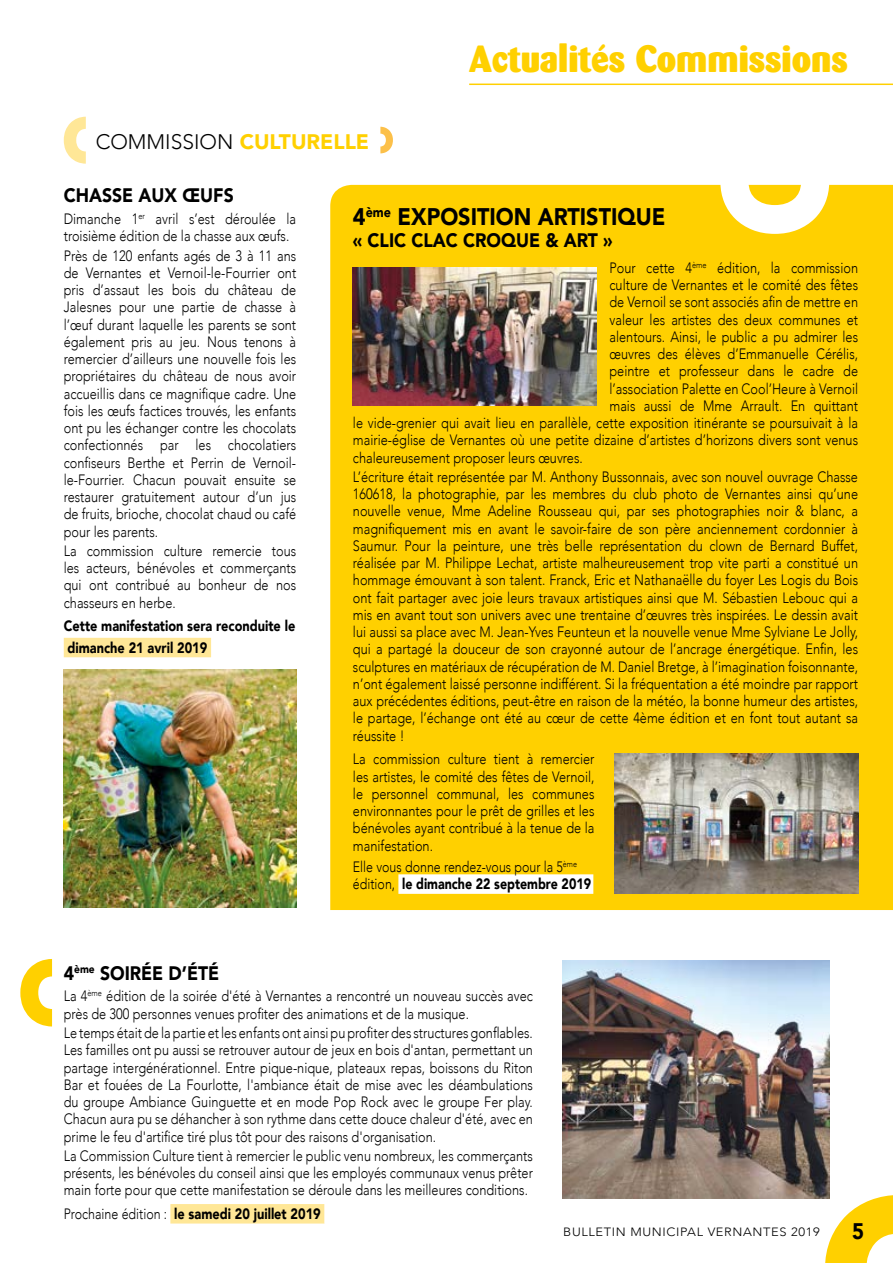
<style>
.page{position:relative;width:893px;height:1263px;background:#fff}
.page>*{position:absolute;margin:0;border:0;box-sizing:border-box;transform-origin:0 0}
.t1{font:800 37.5px "Barmeno";color:#ffd000}
.t2{font:900 24px "Avenir";color:#000;scale:.9 1}
.t3{font:900 22.5px "Avenir";color:#000;scale:.9 1}
.t4{font:300 21px "Avenir";color:#000}
.t5{font:900 19.5px "Avenir";color:#000;scale:.9 1}
.t6{font:300 15px/17.2px "Avenir";color:#000;text-align:justify;scale:.85 1}
.t7{font:900 15px/21.5px "Avenir";color:#000;scale:.85 1}
.t8{font:300 15px/17.2px "Avenir";color:#000;scale:.83 1}
.t9{font:300 12px "Avenir";letter-spacing:.05em;color:#000;scale:1.07 1}
.s1{font-weight:900;color:#ffd000}
.s2{font-weight:900}
.s3{font-weight:300}
</style>
<div class="page">
<svg style="left:825px;top:1195px;width:68px;height:68px"></svg>
<div style="left:330px;top:185px;width:563px;height:725px;background:#ffd000"></div>
<div style="left:398px;top:874px;width:195px;height:20px;background:#fff"></div>
<hr style="left:469px;top:84px;width:424px;height:1px;background:#ffd000">
<svg style="left:20px;top:959px;width:32px;height:67px"></svg>
<svg style="left:720px;top:184px;width:109px;height:50px"></svg>
<img style="left:64px;top:669px;width:232px;height:239px">
<img style="left:563px;top:960px;width:266px;height:239px">
<img style="left:353px;top:267px;width:244px;height:139px">
<img style="left:615px;top:753px;width:243px;height:141px">
<svg style="left:64px;top:117px;width:22px;height:47px"></svg>
<svg style="left:380px;top:127px;width:13px;height:26px"></svg>
<div style="left:64px;top:638px;width:147px;height:19px;background:#ffe797"></div>
<div style="left:170px;top:1204px;width:155px;height:19px;background:#ffe797"></div>
<h1 class="t1" style="left:469px;top:36px;width:380px">Actualités Commissions</h1>
<h3 class="t4" style="left:96px;top:129px;width:275px">COMMISSION <span class="s1">CULTURELLE</span></h3>
<h3 class="t5" style="left:64px;top:179px;width:190px">CHASSE AUX ŒUFS</h3>
<p class="t6" style="left:64px;top:210px;width:275px">Dimanche 1<sup>er</sup> avril s’est déroulée la troisième édition de la chasse aux œufs.</p>
<p class="t6" style="left:64px;top:247px;width:275px">Près de 120 enfants agés de 3 à 11 ans de Vernantes et Vernoil-le-Fourrier ont pris d’assaut les bois du château de Jalesnes pour une partie de chasse à l’œuf durant laquelle les parents se sont également pris au jeu. Nous tenons à remercier d’ailleurs une nouvelle fois les propriétaires du château de nous avoir accueillis dans ce magnifique cadre. Une fois les œufs factices trouvés, les enfants ont pu les échanger contre les chocolats confectionnés par les chocolatiers confiseurs Berthe et Perrin de Vernoil&shy;le-Fourrier. Chacun pouvait ensuite se restaurer gratuitement autour d’un jus de fruits, brioche, chocolat chaud ou café pour les parents.</p>
<p class="t6" style="left:64px;top:542px;width:275px">La commission culture remercie tous les acteurs, bénévoles et commerçants qui ont contribué au bonheur de nos chasseurs en herbe.</p>
<p class="t7" style="left:64px;top:615px;width:274px">Cette manifestation sera reconduite le dimanche 21 avril 2019</p>
<h2 class="t2" style="left:353px;top:196px;width:349px">4<sup>ème</sup> EXPOSITION ARTISTIQUE</h2>
<h3 class="t5" style="left:353px;top:223px;width:290px">« CLIC CLAC CROQUE &amp; ART »</h3>
<p class="t6" style="left:609px;top:259px;width:294px">Pour cette 4<sup>ème</sup> édition, la commission</p>
<p class="t6" style="left:609px;top:276px;width:294px">culture de Vernantes et le comité des fêtes</p>
<p class="t6" style="left:609px;top:293px;width:294px">de Vernoil se sont associés afin de mettre en</p>
<p class="t6" style="left:609px;top:311px;width:294px">valeur les artistes des deux communes et</p>
<p class="t6" style="left:609px;top:328px;width:294px">alentours. Ainsi, le public a pu admirer les</p>
<p class="t6" style="left:609px;top:345px;width:294px">œuvres des élèves d’Emmanuelle Cérélis,</p>
<p class="t6" style="left:609px;top:362px;width:294px">peintre et professeur dans le cadre de</p>
<p class="t6" style="left:609px;top:380px;width:294px">l’association Palette en Cool’Heure à Vernoil</p>
<p class="t6" style="left:609px;top:397px;width:294px">mais aussi de Mme Arrault. En quittant</p>
<p class="t6" style="left:353px;top:414px;width:596px">le vide-grenier qui avait lieu en parallèle, cette exposition itinérante se poursuivait à la</p>
<p class="t6" style="left:353px;top:431px;width:596px">mairie-église de Vernantes où une petite dizaine d’artistes d’horizons divers sont venus</p>
<p class="t6" style="left:353px;top:449px;width:272px">chaleureusement proposer leurs œuvres.</p>
<p class="t6" style="left:353px;top:468px;width:596px">L’écriture était représentée par M. Anthony Bussonnais, avec son nouvel ouvrage Chasse 160618, la photographie, par les membres du club photo de Vernantes ainsi qu’une nouvelle venue, Mme Adeline Rousseau qui, par ses photographies noir &amp; blanc, a magnifiquement mis en avant le savoir-faire de son père anciennement cordonnier à Saumur. Pour la peinture, une très belle représentation du clown de Bernard Buffet, réalisée par M. Philippe Lechat, artiste malheureusement trop vite parti a constitué un hommage émouvant à son talent. Franck, Eric et Nathanaëlle du foyer Les Logis du Bois ont fait partager avec joie leurs travaux artistiques ainsi que M. Sébastien Lebouc qui a mis en avant tout son univers avec une trentaine d’œuvres très inspirées. Le dessin avait lui aussi sa place avec M. Jean-Yves Feunteun et la nouvelle venue Mme Sylviane Le Jolly, qui a partagé la douceur de son crayonné autour de l’ancrage énergétique. Enfin, les sculptures en matériaux de récupération de M. Daniel Bretge, à l’imagination foisonnante, n’ont également laissé personne indifférent. Si la fréquentation a été moindre par rapport aux précédentes éditions, peut-être en raison de la météo, la bonne humeur des artistes, le partage, l’échange ont été au cœur de cette 4ème édition et en font tout autant sa réussite !</p>
<p class="t6" style="left:353px;top:750px;width:286px">La commission culture tient à remercier les artistes, le comité des fêtes de Vernoil, le personnel communal, les communes environnantes pour le prêt de grilles et les bénévoles ayant contribué à la tenue de la manifestation.</p>
<p class="t8" style="left:353px;top:858px;width:288px">Elle vous donne rendez-vous pour la 5<sup>ème </sup>édition, <span class="s2">le dimanche 22 septembre 2019</span></p>
<h3 class="t5" style="left:64px;top:956px;width:174px">4<sup>ème</sup> SOIRÉE D’ÉTÉ</h3>
<p class="t6" style="left:64px;top:988px;width:553px">La 4<sup>ème</sup> édition de la soirée d'été à Vernantes a rencontré un nouveau succès avec près de 300 personnes venues profiter des animations et de la musique.</p>
<p class="t6" style="left:64px;top:1024px;width:553px">Le temps était de la partie et les enfants ont ainsi pu profiter des structures gonflables.<br>Les familles ont pu aussi se retrouver autour de jeux en bois d'antan, permettant un partage intergénérationnel. Entre pique-nique, plateaux repas, boissons du Riton Bar et fouées de La Fourlotte, l'ambiance était de mise avec les déambulations du groupe Ambiance Guinguette et en mode Pop Rock avec le groupe Fer play.<br>Chacun aura pu se déhancher à son rythme dans cette douce chaleur d'été, avec en prime le feu d'artifice tiré plus tôt pour des raisons d'organisation.</p>
<p class="t6" style="left:64px;top:1147px;width:553px">La Commission Culture tient à remercier le public venu nombreux, les commerçants présents, les bénévoles du conseil ainsi que les employés communaux venus prêter main forte pour que cette manifestation se déroule dans les meilleures conditions.</p>
<p class="t7" style="left:64px;top:1203px;width:304px"><span class="s3">Prochaine édition :</span> le samedi 20 juillet 2019</p>
<p class="t9" style="left:563px;top:1224px;width:241px">BULLETIN MUNICIPAL VERNANTES 2019</p>
<h3 class="t3" style="left:852px;top:1211px;width:15px">5</h3>
</div>
